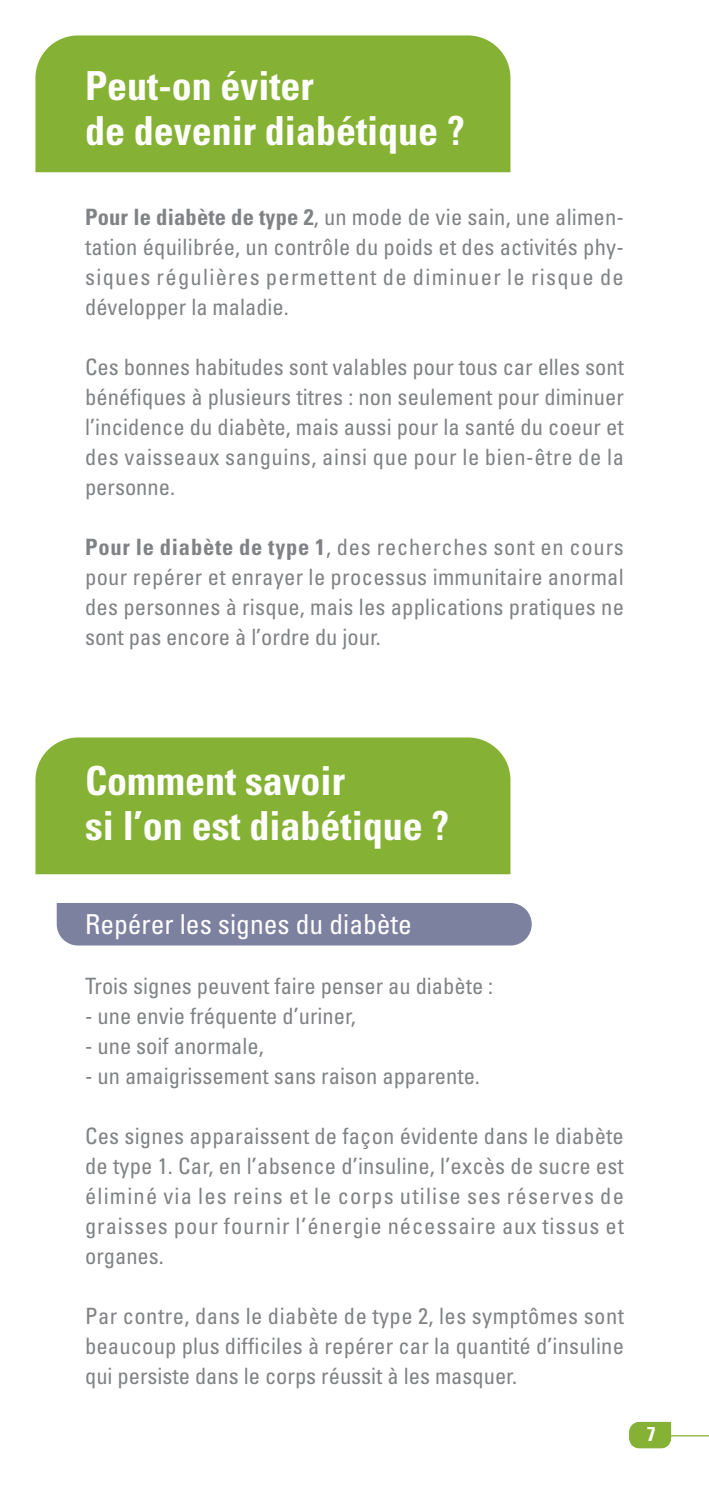
<style>
.page{position:relative;width:709px;height:1489px;background:#fff}
.page>*{position:absolute;margin:0;border:0;box-sizing:border-box;transform-origin:0 0}
.t1{font:700 condensed 40px/45px "Univers";color:#fff}
.t2{font:condensed 27.5px "Univers";color:#fff}
.t3{font:condensed 22.5px/30px "Univers";color:#808285;text-align:justify}
.t4{font:700 condensed 20px "Univers";color:#fff}
.s1{font-weight:700}
</style>
<div class="page">
<div style="left:57px;top:903px;width:474px;height:42px;background:#7d81a0"></div>
<svg style="left:629px;top:1421px;width:47px;height:28px"></svg>
<hr style="left:666px;top:1434px;width:43px;height:2px;background:#85b234">
<div style="left:35px;top:35px;width:475px;height:137px;background:#85b234"></div>
<div style="left:35px;top:737px;width:475px;height:137px;background:#85b234"></div>
<h1 class="t1" style="left:85px;top:67px;width:381px">Peut-on éviter<br>de devenir diabétique ?</h1>
<p class="t3" style="left:85px;top:204px;width:540px"><span class="s1">Pour le diabète de type 2</span>, un mode de vie sain, une alimen - tation équilibrée, un contrôle du poids et des activités phy&shy;siques régulières permettent de diminuer le risque de développer la maladie.</p>
<p class="t3" style="left:85px;top:354px;width:540px">Ces bonnes habitudes sont valables pour tous car elles sont bénéfiques à plusieurs titres : non seulement pour diminuer l’incidence du diabète, mais aussi pour la santé du coeur et des vaisseaux sanguins, ainsi que pour le bien-être de la personne.</p>
<p class="t3" style="left:85px;top:534px;width:540px"><span class="s1">Pour le diabète de type 1</span>, des recherches sont en cours pour repérer et enrayer le processus immunitaire anormal des personnes à risque, mais les applications pratiques ne sont pas encore à l’ordre du jour.</p>
<h1 class="t1" style="left:85px;top:762px;width:366px">Comment savoir<br>si l’on est diabétique ?</h1>
<p class="t2" style="left:85px;top:913px;width:328px">Repérer les signes du diabète</p>
<p class="t3" style="left:85px;top:972px;width:409px">Trois signes peuvent faire penser au diabète :</p>
<p class="t3" style="left:85px;top:1002px;width:272px">- une envie fréquente d’uriner,</p>
<p class="t3" style="left:85px;top:1032px;width:180px">- une soif anormale,</p>
<p class="t3" style="left:85px;top:1062px;width:396px">- un amaigrissement sans raison apparente.</p>
<p class="t3" style="left:85px;top:1122px;width:540px">Ces signes apparaissent de façon évidente dans le diabète de type 1. Car, en l’absence d’insuline, l’excès de sucre est éliminé via les reins et le corps utilise ses réserves de graisses pour fournir l’énergie nécessaire aux tissus et organes.</p>
<p class="t3" style="left:85px;top:1302px;width:540px">Par contre, dans le diabète de type 2, les symptômes sont beaucoup plus difficiles à repérer car la quantité d’insuline qui persiste dans le corps réussit à les masquer.</p>
<p class="t4" style="left:646px;top:1425px;width:10px">7</p>
</div>
